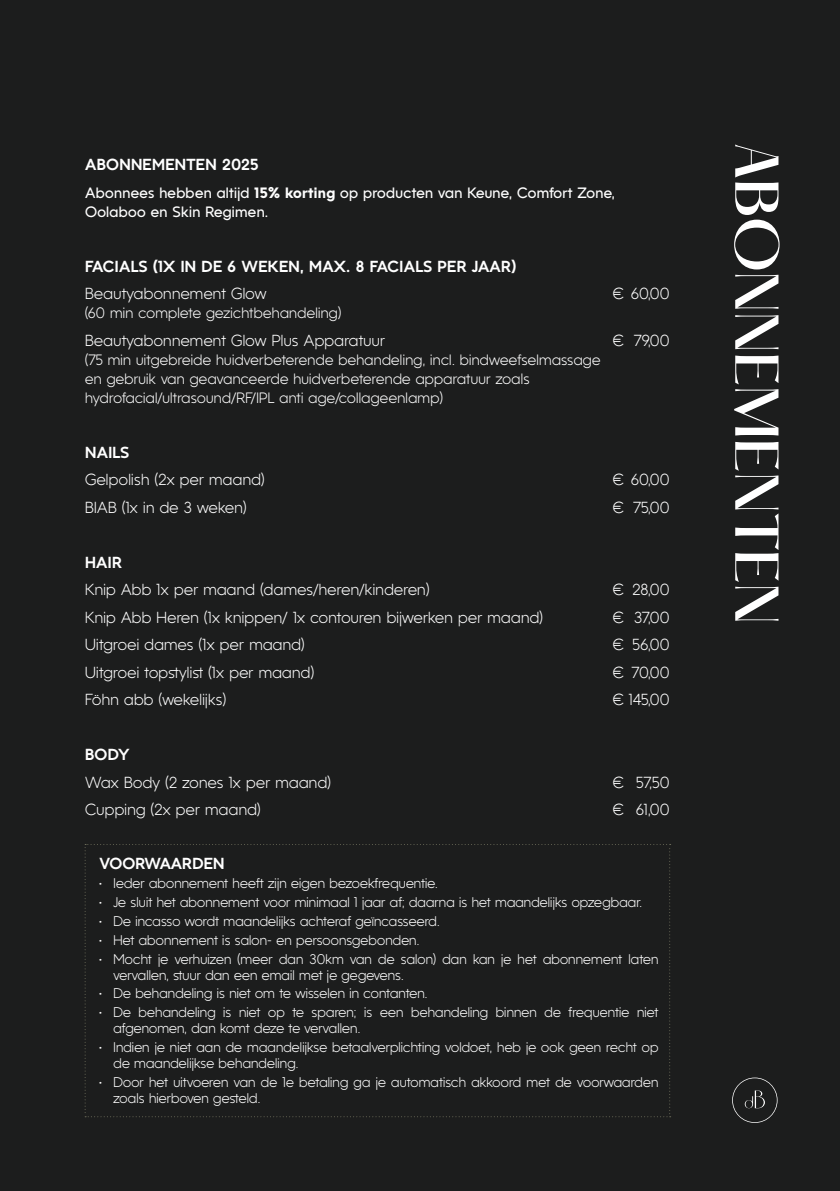
<style>
.page{position:relative;width:840px;height:1191px;background:#fff}
.page>*{position:absolute;margin:0;border:0;box-sizing:border-box;transform-origin:0 0}
.t1{font:500 54px "PP Hatton";letter-spacing:-.025em;color:#fff}
.t2{font:16px "Kontora";letter-spacing:.02em;color:#fff}
.t3{font:800 16px "Kontora";letter-spacing:.02em;color:#fff}
.t4{font:15px/19px "Kontora";letter-spacing:.02em;color:#fff}
.t5{font:600 15px/19px "Kontora";letter-spacing:.02em;color:#fff}
.t6{font:14px/16px "Kontora";letter-spacing:.01em;color:#fff}
.s1{font-weight:900}
</style>
<div class="page">
<div style="left:0;top:0;width:839px;height:1191px;background:#1c1d1d"></div>
<svg style="left:732px;top:1077px;width:45px;height:46px"></svg>
<svg style="left:85px;top:844px;width:585px;height:273px"></svg>
<p class="t3" style="left:85px;top:153px;width:175px">ABONNEMENTEN 2025</p>
<p class="t5" style="left:85px;top:183px;width:531px">Abonnees hebben altijd <span class="s1">15% korting</span> op producten van Keune, Comfort Zone,<br>Oolaboo en Skin Regimen.</p>
<p class="t3" style="left:85px;top:255px;width:432px">FACIALS (1X IN DE 6 WEKEN, MAX. 8 FACIALS PER JAAR)</p>
<p class="t2" style="left:85px;top:283px;width:183px">Beautyabonnement Glow</p>
<p class="t2" style="left:612px;top:283px;width:58px">€ 60,00</p>
<p class="t4" style="left:85px;top:303px;width:257px">(60 min complete gezichtbehandeling)</p>
<p class="t2" style="left:85px;top:330px;width:301px">Beautyabonnement Glow Plus Apparatuur</p>
<p class="t2" style="left:612px;top:330px;width:58px">€ 79,00</p>
<p class="t4" style="left:85px;top:350px;width:516px">(75 min uitgebreide huidverbeterende behandeling, incl. bindweefselmassage en gebruik van geavanceerde huidverbeterende apparatuur zoals hydrofacial/ultrasound/RF/IPL anti age/collageenlamp)</p>
<p class="t3" style="left:85px;top:441px;width:46px">NAILS</p>
<p class="t2" style="left:85px;top:469px;width:181px">Gelpolish (2x per maand)</p>
<p class="t2" style="left:612px;top:469px;width:58px">€ 60,00</p>
<p class="t2" style="left:85px;top:497px;width:163px">BIAB (1x in de 3 weken)</p>
<p class="t2" style="left:612px;top:497px;width:58px">€ 75,00</p>
<p class="t3" style="left:85px;top:551px;width:38px">HAIR</p>
<p class="t2" style="left:85px;top:579px;width:345px">Knip Abb 1x per maand (dames/heren/kinderen)</p>
<p class="t2" style="left:612px;top:579px;width:58px">€ 28,00</p>
<p class="t2" style="left:85px;top:607px;width:459px">Knip Abb Heren (1x knippen/ 1x contouren bijwerken per maand)</p>
<p class="t2" style="left:612px;top:607px;width:58px">€ 37,00</p>
<p class="t2" style="left:85px;top:634px;width:221px">Uitgroei dames (1x per maand)</p>
<p class="t2" style="left:612px;top:634px;width:58px">€ 56,00</p>
<p class="t2" style="left:85px;top:662px;width:230px">Uitgroei topstylist (1x per maand)</p>
<p class="t2" style="left:612px;top:662px;width:58px">€ 70,00</p>
<p class="t2" style="left:85px;top:689px;width:142px">Föhn abb (wekelijks)</p>
<p class="t2" style="left:612px;top:689px;width:58px">€ 145,00</p>
<p class="t3" style="left:85px;top:743px;width:46px">BODY</p>
<p class="t2" style="left:85px;top:772px;width:247px">Wax Body (2 zones 1x per maand)</p>
<p class="t2" style="left:612px;top:772px;width:58px">€ 57,50</p>
<p class="t2" style="left:85px;top:799px;width:177px">Cupping (2x per maand)</p>
<p class="t2" style="left:612px;top:799px;width:58px">€ 61,00</p>
<p class="t3" style="left:99px;top:852px;width:126px">VOORWAARDEN</p>
<p class="t6" style="left:99px;top:875px;width:340px">• Ieder abonnement heeft zijn eigen bezoekfrequentie.</p>
<p class="t6" style="left:99px;top:894px;width:544px">• Je sluit het abonnement voor minimaal 1 jaar af; daarna is het maandelijks opzegbaar.</p>
<p class="t6" style="left:99px;top:913px;width:342px">• De incasso wordt maandelijks achteraf geïncasseerd.</p>
<p class="t6" style="left:99px;top:931px;width:321px">• Het abonnement is salon- en persoonsgebonden.</p>
<p class="t6" style="left:113px;top:950px;width:546px;text-indent:-14px">• Mocht je verhuizen (meer dan 30km van de salon) dan kan je het abonnement laten vervallen, stuur dan een email met je gegevens.</p>
<p class="t6" style="left:99px;top:985px;width:329px">• De behandeling is niet om te wisselen in contanten.</p>
<p class="t6" style="left:113px;top:1004px;width:546px;text-indent:-14px">• De behandeling is niet op te sparen; is een behandeling binnen de frequentie niet afgenomen, dan komt deze te vervallen.</p>
<p class="t6" style="left:113px;top:1039px;width:546px;text-indent:-14px">• Indien je niet aan de maandelijkse betaalverplichting voldoet, heb je ook geen recht op de maandelijkse behandeling.</p>
<p class="t6" style="left:113px;top:1074px;width:546px;text-indent:-14px">• Door het uitvoeren van de 1e betaling ga je automatisch akkoord met de voorwaarden zoals hierboven gesteld.</p>
<h1 class="t1" style="left:785px;top:142px;width:484px;rotate:90deg">ABONNEMENTEN</h1>
</div>
